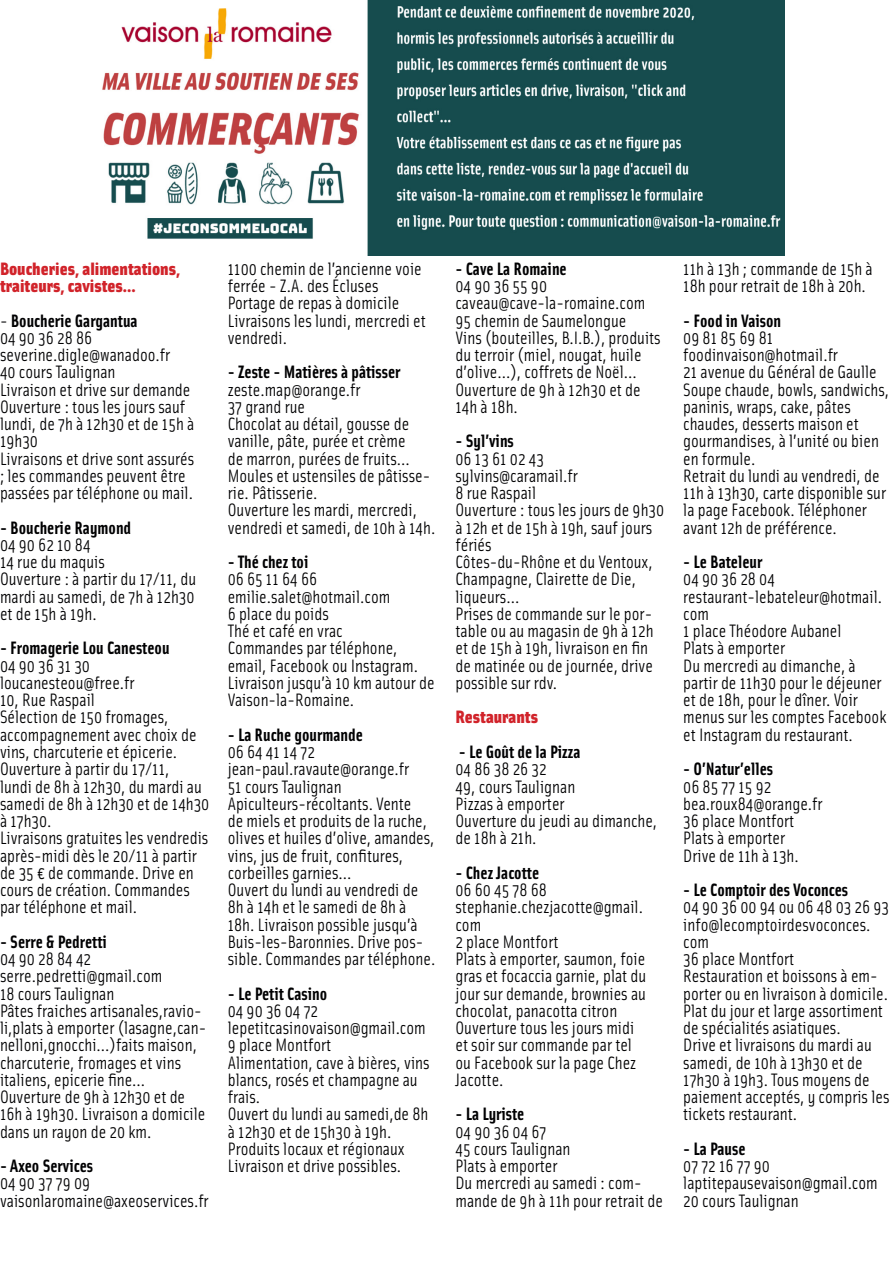
<style>
.page{position:relative;width:893px;height:1263px;background:#fff}
.page>*{position:absolute;margin:0;border:0;box-sizing:border-box;transform-origin:0 0}
.t1{font:18px/17.2px "Solex OT";color:#000002}
.t2{font:700 18px "Solex OT";color:#000002}
.t3{font:900 18px/17.2px "Solex OT";color:#d1232a}
.s1{font-weight:400}
</style>
<div class="page">
<img style="left:102px;top:0;width:682px;height:255px">
<p class="t3" style="left:0;top:259px;width:182px">Boucheries, alimentations, traiteurs, cavistes...</p>
<p class="t2" style="left:0;top:309px;width:139px"><span class="s1">-</span> Boucherie Gargantua</p>
<p class="t1" style="left:0;top:328px;width:94px">04 90 36 28 86</p>
<p class="t1" style="left:0;top:346px;width:172px">severine.digle@wanadoo.fr</p>
<p class="t1" style="left:0;top:363px;width:117px">40 cours Taulignan</p>
<p class="t1" style="left:0;top:380px;width:192px">Livraison et drive sur demande</p>
<p class="t1" style="left:0;top:397px;width:196px">Ouverture : tous les jours sauf lundi, de 7h à 12h30 et de 15h à<br>19h30</p>
<p class="t1" style="left:0;top:449px;width:196px">Livraisons et drive sont assurés ; les commandes peuvent être passées par téléphone ou mail.</p>
<p class="t2" style="left:0;top:516px;width:133px">- Boucherie Raymond</p>
<p class="t1" style="left:0;top:535px;width:92px">04 90 62 10 84</p>
<p class="t1" style="left:0;top:553px;width:106px">14 rue du maquis</p>
<p class="t1" style="left:0;top:570px;width:198px;text-align:justify">Ouverture : à partir du 17/11, du mardi au samedi, de 7h à 12h30 et de 15h à 19h.</p>
<p class="t2" style="left:0;top:636px;width:171px">- Fromagerie Lou Canesteou</p>
<p class="t1" style="left:0;top:656px;width:92px">04 90 36 31 30</p>
<p class="t1" style="left:0;top:673px;width:136px">loucanesteou@free.fr</p>
<p class="t1" style="left:0;top:691px;width:97px">10, Rue Raspail</p>
<p class="t1" style="left:0;top:708px;width:198px">Sélection de 150 fromages, accompagnement avec choix de vins, charcuterie et épicerie.</p>
<p class="t1" style="left:0;top:760px;width:211px">Ouverture à partir du 17/11,<br>lundi de 8h à 12h30, du mardi au samedi de 8h à 12h30 et de 14h30 à 17h30.</p>
<p class="t1" style="left:0;top:829px;width:210px">Livraisons gratuites les vendredis après-midi dès le 20/11 à partir de 35 € de commande. Drive en cours de création. Commandes par téléphone et mail.</p>
<p class="t2" style="left:0;top:930px;width:109px">- Serre &amp; Pedretti</p>
<p class="t1" style="left:0;top:949px;width:93px">04 90 28 84 42</p>
<p class="t1" style="left:0;top:967px;width:164px">serre.pedretti@gmail.com</p>
<p class="t1" style="left:0;top:984px;width:116px">18 cours Taulignan</p>
<p class="t1" style="left:0;top:1001px;width:208px">Pâtes fraiches artisanales,ravio&shy;li,plats à emporter (lasagne,can&shy;nelloni,gnocchi...)faits maison, charcuterie, fromages et vins italiens, epicerie fine...</p>
<p class="t1" style="left:0;top:1087px;width:207px">Ouverture de 9h à 12h30 et de<br>16h à 19h30. Livraison a domicile dans un rayon de 20 km.</p>
<p class="t2" style="left:0;top:1154px;width:95px">- Axeo Services</p>
<p class="t1" style="left:0;top:1174px;width:92px">04 90 37 79 09</p>
<p class="t1" style="left:0;top:1191px;width:210px">vaisonlaromaine@axeoservices.fr</p>
<p class="t1" style="left:228px;top:259px;width:195px">1100 chemin de l’ancienne voie ferrée - Z.A. des Écluses</p>
<p class="t1" style="left:228px;top:294px;width:173px">Portage de repas à domicile</p>
<p class="t1" style="left:228px;top:311px;width:200px">Livraisons les lundi, mercredi et vendredi.</p>
<p class="t2" style="left:228px;top:360px;width:174px">- Zeste - Matières à pâtisser</p>
<p class="t1" style="left:228px;top:380px;width:134px">zeste.map@orange.fr</p>
<p class="t1" style="left:228px;top:397px;width:79px">37 grand rue</p>
<p class="t1" style="left:228px;top:415px;width:204px">Chocolat au détail, gousse de vanille, pâte, purée et crème<br>de marron, purées de fruits...<br>Moules et ustensiles de pâtisse&shy;rie. Pâtisserie.</p>
<p class="t1" style="left:228px;top:501px;width:209px">Ouverture les mardi, mercredi, vendredi et samedi, de 10h à 14h.</p>
<p class="t2" style="left:228px;top:550px;width:82px">- Thé chez toi</p>
<p class="t1" style="left:228px;top:570px;width:91px">06 65 11 64 66</p>
<p class="t1" style="left:228px;top:587px;width:164px">emilie.salet@hotmail.com</p>
<p class="t1" style="left:228px;top:604px;width:103px">6 place du poids</p>
<p class="t1" style="left:228px;top:622px;width:117px">Thé et café en vrac</p>
<p class="t1" style="left:228px;top:639px;width:208px">Commandes par téléphone, email, Facebook ou Instagram.<br>Livraison jusqu’à 10 km autour de<br>Vaison-la-Romaine.</p>
<p class="t2" style="left:228px;top:723px;width:137px">- La Ruche gourmande</p>
<p class="t1" style="left:228px;top:742px;width:89px">06 64 41 14 72</p>
<p class="t1" style="left:228px;top:760px;width:183px">jean-paul.ravaute@orange.fr</p>
<p class="t1" style="left:228px;top:777px;width:115px">51 cours Taulignan</p>
<p class="t1" style="left:228px;top:794px;width:208px">Apiculteurs-récoltants. Vente<br>de miels et produits de la ruche, olives et huiles d’olive, amandes, vins, jus de fruit, confitures, corbeilles garnies...</p>
<p class="t1" style="left:228px;top:880px;width:209px">Ouvert du lundi au vendredi de<br>8h à 14h et le samedi de 8h à<br>18h. Livraison possible jusqu’à<br>Buis-les-Baronnies. Drive pos&shy;sible. Commandes par téléphone.</p>
<p class="t2" style="left:228px;top:981px;width:101px">- Le Petit Casino</p>
<p class="t1" style="left:228px;top:1001px;width:92px">04 90 36 04 72</p>
<p class="t1" style="left:228px;top:1018px;width:200px">lepetitcasinovaison@gmail.com</p>
<p class="t1" style="left:228px;top:1036px;width:105px">9 place Montfort</p>
<p class="t1" style="left:228px;top:1053px;width:203px">Alimentation, cave à bières, vins blancs, rosés et champagne au frais.</p>
<p class="t1" style="left:228px;top:1105px;width:202px">Ouvert du lundi au samedi,de 8h à 12h30 et de 15h30 à 19h.<br>Produits locaux et régionaux<br>Livraison et drive possibles.</p>
<p class="t2" style="left:455px;top:257px;width:113px">- Cave La Romaine</p>
<p class="t1" style="left:455px;top:277px;width:93px">04 90 36 55 90</p>
<p class="t1" style="left:455px;top:294px;width:191px">caveau@cave-la-romaine.com</p>
<p class="t1" style="left:455px;top:311px;width:172px">95 chemin de Saumelongue</p>
<p class="t1" style="left:455px;top:328px;width:207px">Vins (bouteilles, B.I.B.), produits du terroir (miel, nougat, huile d’olive...), coffrets de Noël...</p>
<p class="t1" style="left:455px;top:380px;width:187px">Ouverture de 9h à 12h30 et de<br>14h à 18h.</p>
<p class="t2" style="left:455px;top:429px;width:60px">- Syl’vins</p>
<p class="t1" style="left:455px;top:449px;width:90px">06 13 61 02 43</p>
<p class="t1" style="left:455px;top:466px;width:124px">sylvins@caramail.fr</p>
<p class="t1" style="left:455px;top:484px;width:82px">8 rue Raspail</p>
<p class="t1" style="left:455px;top:501px;width:210px">Ouverture : tous les jours de 9h30 à 12h et de 15h à 19h, sauf jours fériés</p>
<p class="t1" style="left:455px;top:553px;width:199px">Côtes-du-Rhône et du Ventoux,<br>Champagne, Clairette de Die, liqueurs...</p>
<p class="t1" style="left:455px;top:604px;width:200px">Prises de commande sur le por&shy;table ou au magasin de 9h à 12h et de 15h à 19h, livraison en fin de matinée ou de journée, drive possible sur rdv.</p>
<p class="t3" style="left:455px;top:707px;width:84px">Restaurants</p>
<p class="t2" style="left:459px;top:740px;width:123px">- Le Goût de la Pizza</p>
<p class="t1" style="left:455px;top:760px;width:93px">04 86 38 26 32</p>
<p class="t1" style="left:455px;top:777px;width:121px">49, cours Taulignan</p>
<p class="t1" style="left:455px;top:794px;width:111px">Pizzas à emporter</p>
<p class="t1" style="left:455px;top:811px;width:203px">Ouverture du jeudi au dimanche, de 18h à 21h.</p>
<p class="t2" style="left:455px;top:861px;width:85px">- Chez Jacotte</p>
<p class="t1" style="left:455px;top:880px;width:93px">06 60 45 78 68</p>
<p class="t1" style="left:455px;top:898px;width:189px">stephanie.chezjacotte@gmail. com</p>
<p class="t1" style="left:455px;top:932px;width:105px">2 place Montfort</p>
<p class="t1" style="left:455px;top:949px;width:192px;text-align:justify">Plats à emporter, saumon, foie gras et focaccia garnie, plat du jour sur demande, brownies au chocolat, panacotta citron</p>
<p class="t1" style="left:455px;top:1018px;width:182px">Ouverture tous les jours midi et soir sur commande par tel ou Facebook sur la page Chez<br>Jacotte.</p>
<p class="t2" style="left:455px;top:1102px;width:70px">- La Lyriste</p>
<p class="t1" style="left:455px;top:1122px;width:92px">04 90 36 04 67</p>
<p class="t1" style="left:455px;top:1139px;width:117px">45 cours Taulignan</p>
<p class="t1" style="left:455px;top:1156px;width:104px">Plats à emporter</p>
<p class="t1" style="left:455px;top:1174px;width:209px">Du mercredi au samedi : com&shy;mande de 9h à 11h pour retrait de</p>
<p class="t1" style="left:683px;top:259px;width:191px">11h à 13h ; commande de 15h à<br>18h pour retrait de 18h à 20h.</p>
<p class="t2" style="left:683px;top:309px;width:99px">- Food in Vaison</p>
<p class="t1" style="left:683px;top:328px;width:92px">09 81 85 69 81</p>
<p class="t1" style="left:683px;top:346px;width:156px">foodinvaison@hotmail.fr</p>
<p class="t1" style="left:683px;top:363px;width:195px">21 avenue du Général de Gaulle</p>
<p class="t1" style="left:683px;top:380px;width:208px">Soupe chaude, bowls, sandwichs, paninis, wraps, cake, pâtes chaudes, desserts maison et gourmandises, à l’unité ou bien en formule.</p>
<p class="t1" style="left:683px;top:466px;width:204px">Retrait du lundi au vendredi, de<br>11h à 13h30, carte disponible sur la page Facebook. Téléphoner avant 12h de préférence.</p>
<p class="t2" style="left:683px;top:550px;width:81px">- Le Bateleur</p>
<p class="t1" style="left:683px;top:570px;width:93px">04 90 36 28 04</p>
<p class="t1" style="left:683px;top:587px;width:200px">restaurant-lebateleur@hotmail. com</p>
<p class="t1" style="left:683px;top:622px;width:160px">1 place Théodore Aubanel</p>
<p class="t1" style="left:683px;top:639px;width:104px">Plats à emporter</p>
<p class="t1" style="left:683px;top:656px;width:205px">Du mercredi au dimanche, à partir de 11h30 pour le déjeuner et de 18h, pour le dîner. Voir menus sur les comptes Facebook et Instagram du restaurant.</p>
<p class="t2" style="left:683px;top:757px;width:91px">- O’Natur’elles</p>
<p class="t1" style="left:683px;top:777px;width:90px">06 85 77 15 92</p>
<p class="t1" style="left:683px;top:794px;width:141px">bea.roux84@orange.fr</p>
<p class="t1" style="left:683px;top:811px;width:113px">36 place Montfort</p>
<p class="t1" style="left:683px;top:829px;width:104px">Plats à emporter</p>
<p class="t1" style="left:683px;top:846px;width:117px">Drive de 11h à 13h.</p>
<p class="t2" style="left:683px;top:878px;width:166px">- Le Comptoir des Voconces</p>
<p class="t1" style="left:683px;top:898px;width:207px">04 90 36 00 94 ou 06 48 03 26 93</p>
<p class="t1" style="left:683px;top:915px;width:189px">info@lecomptoirdesvoconces. com</p>
<p class="t1" style="left:683px;top:949px;width:113px">36 place Montfort</p>
<p class="t1" style="left:683px;top:967px;width:206px">Restauration et boissons à em&shy;porter ou en livraison à domicile.<br>Plat du jour et large assortiment de spécialités asiatiques.</p>
<p class="t1" style="left:683px;top:1036px;width:208px">Drive et livraisons du mardi au samedi, de 10h à 13h30 et de<br>17h30 à 19h3. Tous moyens de paiement acceptés, y compris les tickets restaurant.</p>
<p class="t2" style="left:683px;top:1137px;width:64px">- La Pause</p>
<p class="t1" style="left:683px;top:1156px;width:88px">07 72 16 77 90</p>
<p class="t1" style="left:683px;top:1174px;width:196px">laptitepausevaison@gmail.com</p>
<p class="t1" style="left:683px;top:1191px;width:117px">20 cours Taulignan</p>
</div>
